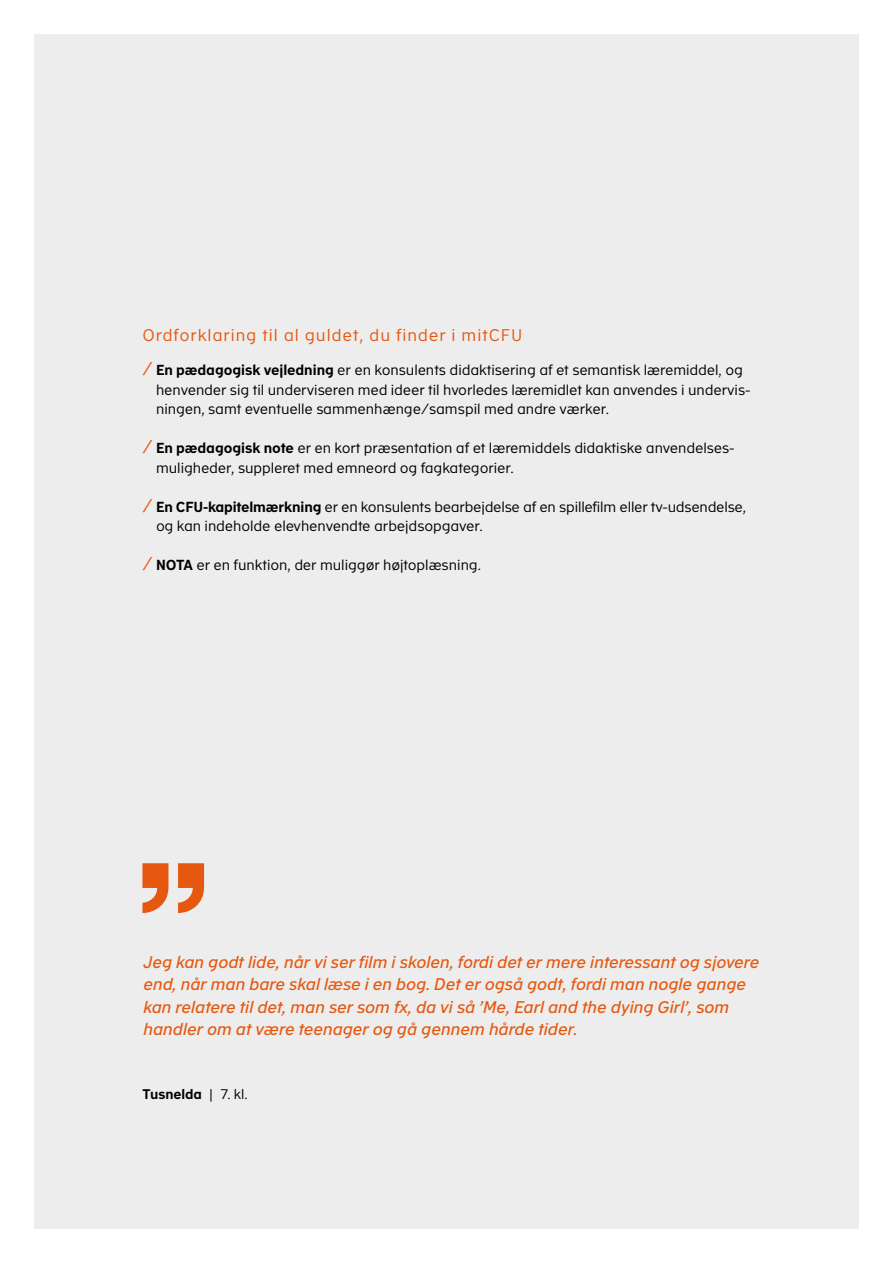
<style>
.page{position:relative;width:893px;height:1263px;background:#fff}
.page>*{position:absolute;margin:0;border:0;box-sizing:border-box;transform-origin:0 0}
.Citat{font:italic 500 16.5px/22.5px "Academy Sans";letter-spacing:-.01em;color:#e6580f}
.Kort_tekst_orange{font:16.5px "Academy Sans";letter-spacing:.06em;color:#e6580f}
.Brød{font:14.25px/19.5px "Academy Sans";letter-spacing:-.01em;color:#000}
.navn{font:700 13.65px "Academy Sans";letter-spacing:-.005em;color:#000}
.s1{font-size:18px;color:#e6580f}
.s2{font-weight:700}
.s3{font-weight:400}
</style>
<div class="page">
<div style="left:34px;top:34px;width:825px;height:1195px;background:#ededed"></div>
<svg style="left:178px;top:863px;width:26px;height:50px"></svg>
<svg style="left:142px;top:863px;width:26px;height:50px"></svg>
<p class="Kort_tekst_orange" style="left:142px;top:323px;width:381px">Ordforklaring til al guldet, du finder i mitCFU</p>
<p class="Brød" style="left:156px;top:359px;width:596px;text-indent:-14px"><span class="s1">/</span> <span class="s2">En pædagogisk vejledning</span> er en konsulents didaktisering af et semantisk læremiddel, og henvender sig til underviseren med ideer til hvorledes læremidlet kan anvendes i undervis&shy;ningen, samt eventuelle sammenhænge/samspil med andre værker.</p>
<p class="Brød" style="left:156px;top:437px;width:579px;text-indent:-14px"><span class="s1">/</span> <span class="s2">En pædagogisk note</span> er en kort præsentation af et læremiddels didaktiske anvendelses&shy;muligheder, suppleret med emneord og fagkategorier.</p>
<p class="Brød" style="left:156px;top:496px;width:592px;text-indent:-14px"><span class="s1">/</span> <span class="s2">En CFU-kapitelmærkning</span> er en konsulents bearbejdelse af en spillefilm eller tv-udsendelse, og kan indeholde elevhenvendte arbejdsopgaver.</p>
<p class="Brød" style="left:142px;top:554px;width:340px"><span class="s1">/</span> <span class="s2">NOTA</span> er en funktion, der muliggør højtoplæsning.</p>
<p class="Citat" style="left:142px;top:950px;width:618px">Jeg kan godt lide, når vi ser film i skolen, fordi det er mere interessant og sjovere end, når man bare skal læse i en bog. Det er også godt, fordi man nogle gange kan relatere til det, man ser som fx, da vi så ’Me, Earl and the dying Girl’, som handler om at være teenager og gå gennem hårde tider.</p>
<p class="navn" style="left:142px;top:1084px;width:107px">Tusnelda <span class="s3">| 7. kl.</span></p>
</div>
